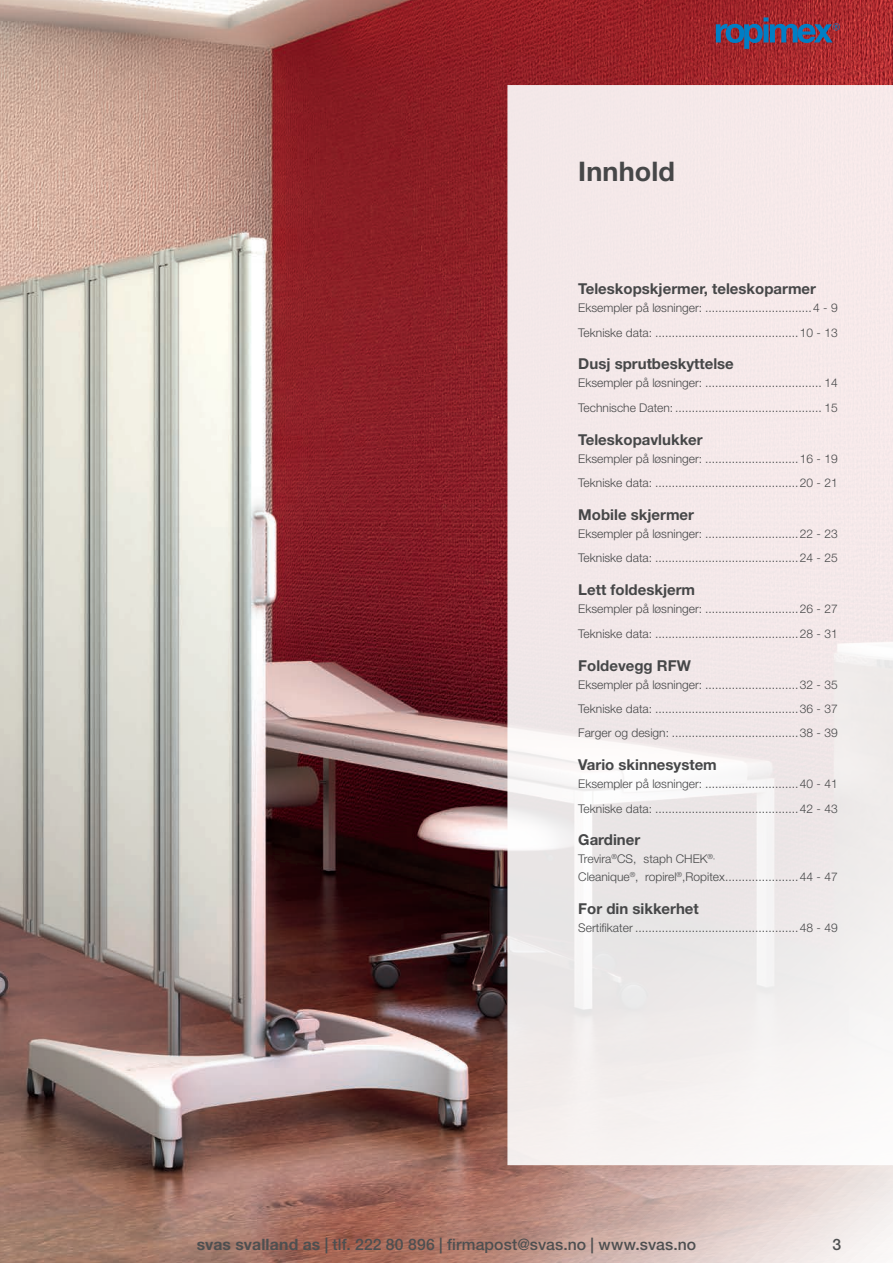
<style>
.page{position:relative;width:893px;height:1263px;background:#fff}
.page>*{position:absolute;margin:0;border:0;box-sizing:border-box;transform-origin:0 0}
.Paragraph_Style_Page_Header_SMALL{font:700 27px "Helvetica Neue LT Std";letter-spacing:.005em;color:#464748}
.t1{font:500 15.75px "Helvetica Neue LT Std";letter-spacing:.005em;color:#4e4f50}
.Paragraph_Style_Normal_BOLD_Innh{font:700 15px "Helvetica Neue LT Std";color:#464748}
.Paragraph_Style_Normal_SMALL_Innh{font:300 12px/18px "Helvetica Neue LT Std";color:#464748}
.s1{font-weight:700}
</style>
<div class="page">
<img style="left:0;top:0;width:893px;height:1263px">
<svg style="left:716px;top:17px;width:124px;height:32px;background:#6a4662"></svg>
<svg style="left:507px;top:85px;width:386px;height:1080px;fill:#f3e9e9"></svg>
<p class="Paragraph_Style_Page_Header_SMALL" style="left:578px;top:155px;width:98px">Innhold</p>
<p class="Paragraph_Style_Normal_BOLD_Innh" style="left:578px;top:280px;width:239px">Teleskopskjermer, teleskoparmer</p>
<p class="Paragraph_Style_Normal_SMALL_Innh" style="left:578px;top:299px;width:261px">Eksempler på løsninger: ................................4 - 9</p>
<p class="Paragraph_Style_Normal_SMALL_Innh" style="left:578px;top:323px;width:261px">Tekniske data: ...........................................10 - 13</p>
<p class="Paragraph_Style_Normal_BOLD_Innh" style="left:578px;top:355px;width:157px">Dusj sprutbeskyttelse</p>
<p class="Paragraph_Style_Normal_SMALL_Innh" style="left:578px;top:374px;width:261px">Eksempler på løsninger: ................................... 14</p>
<p class="Paragraph_Style_Normal_SMALL_Innh" style="left:578px;top:398px;width:261px">Technische Daten: ............................................ 15</p>
<p class="Paragraph_Style_Normal_BOLD_Innh" style="left:578px;top:430px;width:126px">Teleskopavlukker</p>
<p class="Paragraph_Style_Normal_SMALL_Innh" style="left:578px;top:449px;width:261px">Eksempler på løsninger: ............................16 - 19</p>
<p class="Paragraph_Style_Normal_SMALL_Innh" style="left:578px;top:474px;width:261px">Tekniske data: ...........................................20 - 21</p>
<p class="Paragraph_Style_Normal_BOLD_Innh" style="left:578px;top:505px;width:117px">Mobile skjermer</p>
<p class="Paragraph_Style_Normal_SMALL_Innh" style="left:578px;top:524px;width:261px">Eksempler på løsninger: ............................22 - 23</p>
<p class="Paragraph_Style_Normal_SMALL_Innh" style="left:578px;top:549px;width:261px">Tekniske data: ...........................................24 - 25</p>
<p class="Paragraph_Style_Normal_BOLD_Innh" style="left:578px;top:581px;width:118px">Lett foldeskjerm</p>
<p class="Paragraph_Style_Normal_SMALL_Innh" style="left:578px;top:600px;width:261px">Eksempler på løsninger: ............................26 - 27</p>
<p class="Paragraph_Style_Normal_SMALL_Innh" style="left:578px;top:624px;width:261px">Tekniske data: ...........................................28 - 31</p>
<p class="Paragraph_Style_Normal_BOLD_Innh" style="left:578px;top:656px;width:114px">Foldevegg RFW</p>
<p class="Paragraph_Style_Normal_SMALL_Innh" style="left:578px;top:675px;width:261px">Eksempler på løsninger: ............................32 - 35</p>
<p class="Paragraph_Style_Normal_SMALL_Innh" style="left:578px;top:699px;width:261px">Tekniske data: ...........................................36 - 37</p>
<p class="Paragraph_Style_Normal_SMALL_Innh" style="left:578px;top:724px;width:261px">Farger og design: ......................................38 - 39</p>
<p class="Paragraph_Style_Normal_BOLD_Innh" style="left:578px;top:755px;width:140px">Vario skinnesystem</p>
<p class="Paragraph_Style_Normal_SMALL_Innh" style="left:578px;top:775px;width:261px">Eksempler på løsninger: ............................40 - 41</p>
<p class="Paragraph_Style_Normal_SMALL_Innh" style="left:578px;top:799px;width:261px">Tekniske data: ...........................................42 - 43</p>
<p class="Paragraph_Style_Normal_BOLD_Innh" style="left:578px;top:831px;width:63px">Gardiner</p>
<p class="Paragraph_Style_Normal_SMALL_Innh" style="left:578px;top:850px;width:261px">Trevira<sup>®</sup>CS, staph CHEK<sup>®,<br></sup>Cleanique<sup>®</sup>, ropirel<sup>®</sup>,Ropitex......................44 - 47</p>
<p class="Paragraph_Style_Normal_BOLD_Innh" style="left:578px;top:900px;width:122px">For din sikkerhet</p>
<p class="Paragraph_Style_Normal_SMALL_Innh" style="left:578px;top:919px;width:261px">Sertifikater .................................................48 - 49</p>
<h2 class="t1" style="left:197px;top:1235px;width:501px"><span class="s1">svas svalland as |</span> tlf. 222 80 896 | firmapost@svas.no | www.svas.no</h2>
<h2 class="t1" style="left:832px;top:1235px;width:10px">3</h2>
</div>
